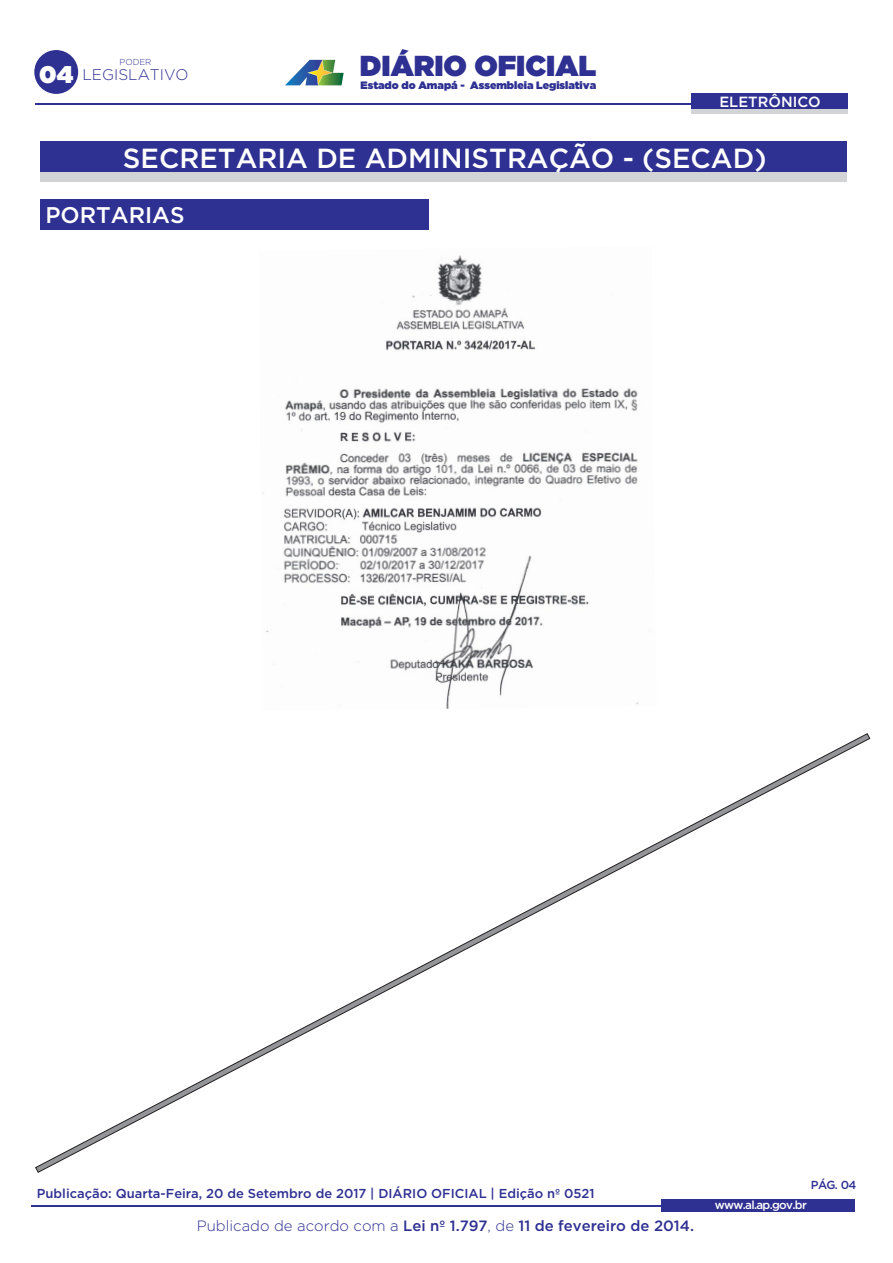
<style>
.page{position:relative;width:893px;height:1263px;background:#fff}
.page>*{position:absolute;margin:0;border:0;box-sizing:border-box;transform-origin:0 0}
.t1{font:28.8px "Gotham Ultra";color:#2e3092}
.t2{font:500 27.6px "Gotham";color:#fff}
.t3{font:24px "Gotham Ultra";color:#fff}
.t4{font:500 22.65px "Gotham";color:#fff}
.t5{font:300 15.3px "Gotham";color:#2e3092}
.t6{font:500 14.85px "Gotham";color:#2e3092}
.t7{font:500 14.7px "Gotham";color:#fff}
.t8{font:500 12.9px "Gotham";color:#2e3092}
.t9{font:500 11.55px "Gotham";letter-spacing:-.055em;color:#fff}
.t10{font:500 11.55px "Gotham";color:#2e3092}
.t11{font:10.65px "Gotham Ultra";color:#2e3092}
.t12{font:300 8.7px "Gotham";color:#2e3092}
.s1{font-weight:300}
</style>
<div class="page">
<hr style="left:31px;top:1205px;width:698px;height:1px;background:#2e3092">
<div style="left:661px;top:1199px;width:194px;height:13px;background:#2e3092"></div>
<hr style="left:35px;top:103px;width:811px;height:2px;background:#2e3092">
<svg style="left:285px;top:60px;width:59px;height:25px"></svg>
<div style="left:34px;top:50px;width:44px;height:44px;background:#2e3092;border-radius:50%"></div>
<div style="left:691px;top:100px;width:157px;height:14px;background:#d1d3d4"></div>
<div style="left:691px;top:93px;width:157px;height:16px;background:#2e3092"></div>
<div style="left:41px;top:156px;width:806px;height:26px;background:#d1d3d4"></div>
<div style="left:41px;top:142px;width:806px;height:30px;background:#2e3092"></div>
<div style="left:41px;top:199px;width:388px;height:30px;background:#2e3092"></div>
<svg style="left:35px;top:733px;width:836px;height:440px"></svg>
<img style="left:262px;top:255px;width:377px;height:454px">
<h3 class="t3" style="left:39px;top:65px;width:36px">04</h3>
<p class="t12" style="left:120px;top:59px;width:33px">PODER</p>
<p class="t5" style="left:82px;top:69px;width:108px">LEGISLATIVO</p>
<h1 class="t1" style="left:360px;top:55px;width:238px">DIÁRIO OFICIAL</h1>
<p class="t11" style="left:361px;top:81px;width:237px">Estado do Amapá - Assembleia Legislativa</p>
<p class="t7" style="left:719px;top:97px;width:103px">ELETRÔNICO</p>
<h2 class="t2" style="left:123px;top:147px;width:645px">SECRETARIA DE ADMINISTRAÇÃO - (SECAD)</h2>
<h3 class="t4" style="left:45px;top:206px;width:141px">PORTARIAS</h3>
<p class="t8" style="left:37px;top:1188px;width:559px">Publicação: Quarta-Feira, 20 de Setembro de 2017 | DIÁRIO OFICIAL | Edição nº 0521</p>
<p class="t6" style="left:197px;top:1220px;width:499px"><span class="s1">Publicado de acordo com a</span> Lei nº 1.797<span class="s1">, de</span> 11 de fevereiro de 2014.</p>
<p class="t10" style="left:811px;top:1180px;width:47px">PÁG. 04</p>
<p class="t9" style="left:715px;top:1200px;width:94px">www.al.ap.gov.br</p>
</div>
